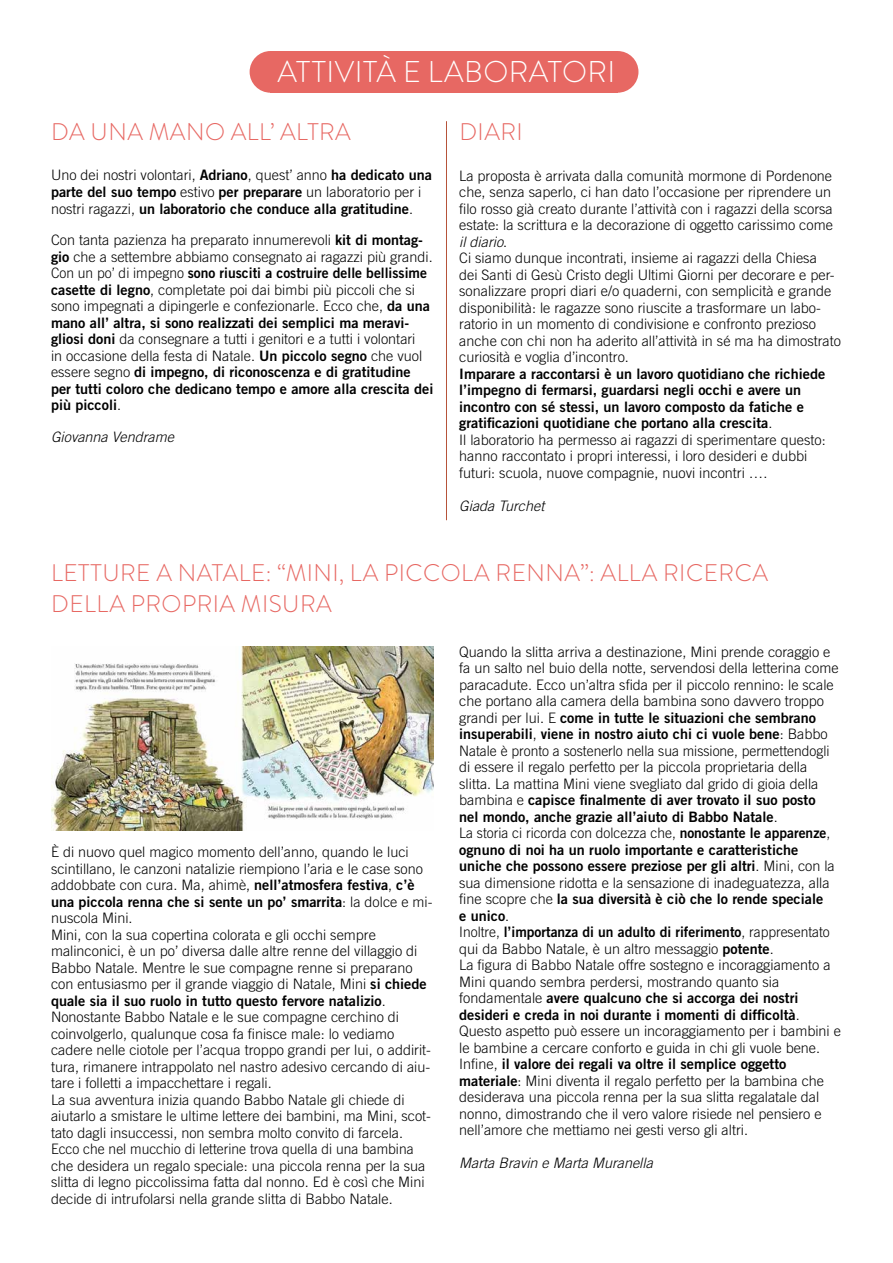
<style>
.page{position:relative;width:893px;height:1263px;background:#fff}
.page>*{position:absolute;margin:0;border:0;box-sizing:border-box;transform-origin:0 0}
.t1{font:300 30px "Brandon Grotesque";letter-spacing:.015em;color:#fff}
.t2{font:300 24px/31.5px "Brandon Grotesque";letter-spacing:.02em;color:#e76863}
.t3{font:300 14.4px/16.5px "Trade Gothic LT Std";color:#000}
.t4{font:14.4px/16.5px "Trade Gothic LT Std Bd 2";color:#000}
.t5{font:300 14.4px/16.5px "Trade Gothic LT Std";color:#000;scale:.96 1}
.t6{font:14.4px "Trade Gothic LT Std Bd 2";color:#000;scale:.96 1}
.t7{font:italic 300 14.4px "Trade Gothic LT Std";color:#000}
.s1{font-family:"Trade Gothic LT Std Bd 2";font-weight:400}
.s2{font-family:"Trade Gothic LT Std";font-weight:300}
.s3{font-style:italic}
</style>
<div class="page">
<div style="left:270px;top:51px;width:348px;height:42px;background:#e76863"></div>
<div style="left:250px;top:51px;width:41px;height:42px;background:#e76863;border-radius:50%"></div>
<div style="left:597px;top:51px;width:41px;height:42px;background:#e76863;border-radius:50%"></div>
<img style="left:51px;top:646px;width:383px;height:184px">
<hr style="left:446px;top:121px;width:1px;height:399px;background:#b6533a">
<h1 class="t1" style="left:277px;top:51px;width:340px">ATTIVITÀ E LABORATORI</h1>
<h2 class="t2" style="left:51px;top:116px;width:301px">DA UNA MANO ALL’ ALTRA</h2>
<h2 class="t2" style="left:459px;top:116px;width:65px">DIARI</h2>
<p class="t3" style="left:51px;top:167px;width:382px">Uno dei nostri volontari, <span class="s1">Adriano</span>, quest’ anno <span class="s1">ha dedicato una</span></p>
<p class="t4" style="left:51px;top:183px;width:372px">parte del suo tempo <span class="s2">estivo</span> per preparare <span class="s2">un laboratorio per i nostri ragazzi,</span> un laboratorio che conduce alla gratitudine<span class="s2">.</span></p>
<p class="t3" style="left:51px;top:231px;width:383px">Con tanta pazienza ha preparato innumerevoli <span class="s1">kit di montag&shy;gio</span> che a settembre abbiamo consegnato ai ragazzi più grandi.</p>
<p class="t6" style="left:51px;top:264px;width:393px"><span class="s2">Con un po’ di impegno</span> sono riusciti a costruire delle bellissime</p>
<p class="t3" style="left:51px;top:281px;width:380px"><span class="s1">casette di legno</span>, completate poi dai bimbi più piccoli che si sono impegnati a dipingerle e confezionarle. Ecco che, <span class="s1">da una</span></p>
<p class="t4" style="left:51px;top:314px;width:360px">mano all’ altra, si sono realizzati dei semplici ma meravi-</p>
<p class="t3" style="left:51px;top:330px;width:373px"><span class="s1">gliosi doni</span> da consegnare a tutti i genitori e a tutti i volontari in occasione della festa di Natale. <span class="s1">Un piccolo segno</span> che vuol</p>
<p class="t4" style="left:51px;top:363px;width:384px"><span class="s2">essere segno</span> di impegno, di riconoscenza e di gratitudine per tutti coloro che dedicano tempo e amore alla crescita dei più piccoli<span class="s2">.</span></p>
<p class="t7" style="left:51px;top:428px;width:124px">Giovanna Vendrame</p>
<p class="t3" style="left:459px;top:167px;width:383px">La proposta è arrivata dalla comunità mormone di Pordenone che, senza saperlo, ci han dato l’occasione per riprendere un filo rosso già creato durante l’attività con i ragazzi della scorsa estate: la scrittura e la decorazione di oggetto carissimo come <span class="s3">il diario</span>.<br>Ci siamo dunque incontrati, insieme ai ragazzi della Chiesa<br>dei Santi di Gesù Cristo degli Ultimi Giorni per decorare e per&shy;sonalizzare propri diari e/o quaderni, con semplicità e grande disponibilità: le ragazze sono riuscite a trasformare un labo&shy;ratorio in un momento di condivisione e confronto prezioso anche con chi non ha aderito all’attività in sé ma ha dimostrato curiosità e voglia d’incontro.</p>
<p class="t4" style="left:459px;top:365px;width:367px">Imparare a raccontarsi è un lavoro quotidiano che richiede l’impegno di fermarsi, guardarsi negli occhi e avere un incontro con sé stessi, un lavoro composto da fatiche e gratificazioni quotidiane che portano alla crescita<span class="s2">.</span></p>
<p class="t3" style="left:459px;top:431px;width:368px">Il laboratorio ha permesso ai ragazzi di sperimentare questo: hanno raccontato i propri interessi, i loro desideri e dubbi futuri: scuola, nuove compagnie, nuovi incontri ….</p>
<p class="t7" style="left:459px;top:497px;width:87px">Giada Turchet</p>
<h2 class="t2" style="left:51px;top:557px;width:718px">LETTURE A NATALE: “MINI, LA PICCOLA RENNA”: ALLA RICERCA<br>DELLA PROPRIA MISURA</h2>
<p class="t3" style="left:51px;top:843px;width:373px">È di nuovo quel magico momento dell’anno, quando le luci scintillano, le canzoni natalizie riempiono l’aria e le case sono addobbate con cura. Ma, ahimè, <span class="s1">nell’atmosfera festiva</span>, <span class="s1">c’è</span></p>
<p class="t4" style="left:51px;top:893px;width:383px">una piccola renna che si sente un po’ smarrita<span class="s2">: la dolce e mi-</span></p>
<p class="t3" style="left:51px;top:909px;width:377px">nuscola Mini.<br>Mini, con la sua copertina colorata e gli occhi sempre malinconici, è un po’ diversa dalle altre renne del villaggio di Babbo Natale. Mentre le sue compagne renne si preparano con entusiasmo per il grande viaggio di Natale, Mini <span class="s1">si chiede</span></p>
<p class="t4" style="left:51px;top:992px;width:336px">quale sia il suo ruolo in tutto questo fervore natalizio<span class="s2">.</span></p>
<p class="t3" style="left:51px;top:1008px;width:382px">Nonostante Babbo Natale e le sue compagne cerchino di coinvolgerlo, qualunque cosa fa finisce male: lo vediamo cadere nelle ciotole per l’acqua troppo grandi per lui, o addirit&shy;tura, rimanere intrappolato nel nastro adesivo cercando di aiu&shy;tare i folletti a impacchettare i regali.<br>La sua avventura inizia quando Babbo Natale gli chiede di aiutarlo a smistare le ultime lettere dei bambini, ma Mini, scot&shy;tato dagli insuccessi, non sembra molto convito di farcela.<br>Ecco che nel mucchio di letterine trova quella di una bambina che desidera un regalo speciale: una piccola renna per la sua slitta di legno piccolissima fatta dal nonno. Ed è così che Mini decide di intrufolarsi nella grande slitta di Babbo Natale.</p>
<p class="t3" style="left:459px;top:643px;width:381px">Quando la slitta arriva a destinazione, Mini prende coraggio e fa un salto nel buio della notte, servendosi della letterina come paracadute. Ecco un’altra sfida per il piccolo rennino: le scale che portano alla camera della bambina sono davvero troppo</p>
<p class="t4" style="left:459px;top:709px;width:370px"><span class="s2">grandi per lui. E</span> come in tutte le situazioni che sembrano insuperabili<span class="s2">,</span> viene in nostro aiuto chi ci vuole bene<span class="s2">: Babbo</span></p>
<p class="t5" style="left:459px;top:742px;width:387px">Natale è pronto a sostenerlo nella sua missione, permettendogli di essere il regalo perfetto per la piccola proprietaria della slitta. La mattina Mini viene svegliato dal grido di gioia della</p>
<p class="t4" style="left:459px;top:792px;width:358px"><span class="s2">bambina e</span> capisce finalmente di aver trovato il suo posto nel mondo, anche grazie all’aiuto di Babbo Natale<span class="s2">.</span></p>
<p class="t5" style="left:459px;top:825px;width:388px">La storia ci ricorda con dolcezza che, <span class="s1">nonostante le apparenze</span>,</p>
<p class="t4" style="left:459px;top:841px;width:377px">ognuno di noi ha un ruolo importante e caratteristiche uniche che possono essere preziose per gli altri<span class="s2">. Mini, con la</span></p>
<p class="t3" style="left:459px;top:874px;width:372px">sua dimensione ridotta e la sensazione di inadeguatezza, alla</p>
<p class="t4" style="left:459px;top:891px;width:372px"><span class="s2">fine scopre che</span> la sua diversità è ciò che lo rende speciale e unico<span class="s2">.<br>Inoltre,</span> l’importanza di un adulto di riferimento<span class="s2">, rappresentato</span></p>
<p class="t3" style="left:459px;top:940px;width:373px">qui da Babbo Natale, è un altro messaggio <span class="s1">potente</span>.<br>La figura di Babbo Natale offre sostegno e incoraggiamento a<br>Mini quando sembra perdersi, mostrando quanto sia</p>
<p class="t4" style="left:459px;top:990px;width:342px"><span class="s2">fondamentale</span> avere qualcuno che si accorga dei nostri desideri e creda in noi durante i momenti di difficoltà<span class="s2">.</span></p>
<p class="t3" style="left:459px;top:1023px;width:383px">Questo aspetto può essere un incoraggiamento per i bambini e le bambine a cercare conforto e guida in chi gli vuole bene.</p>
<p class="t4" style="left:459px;top:1056px;width:329px"><span class="s2">Infine,</span> il valore dei regali va oltre il semplice oggetto</p>
<p class="t3" style="left:459px;top:1072px;width:366px"><span class="s1">materiale</span>: Mini diventa il regalo perfetto per la bambina che desiderava una piccola renna per la sua slitta regalatale dal nonno, dimostrando che il vero valore risiede nel pensiero e nell’amore che mettiamo nei gesti verso gli altri.</p>
<p class="t7" style="left:459px;top:1155px;width:195px">Marta Bravin e Marta Muranella</p>
</div>
